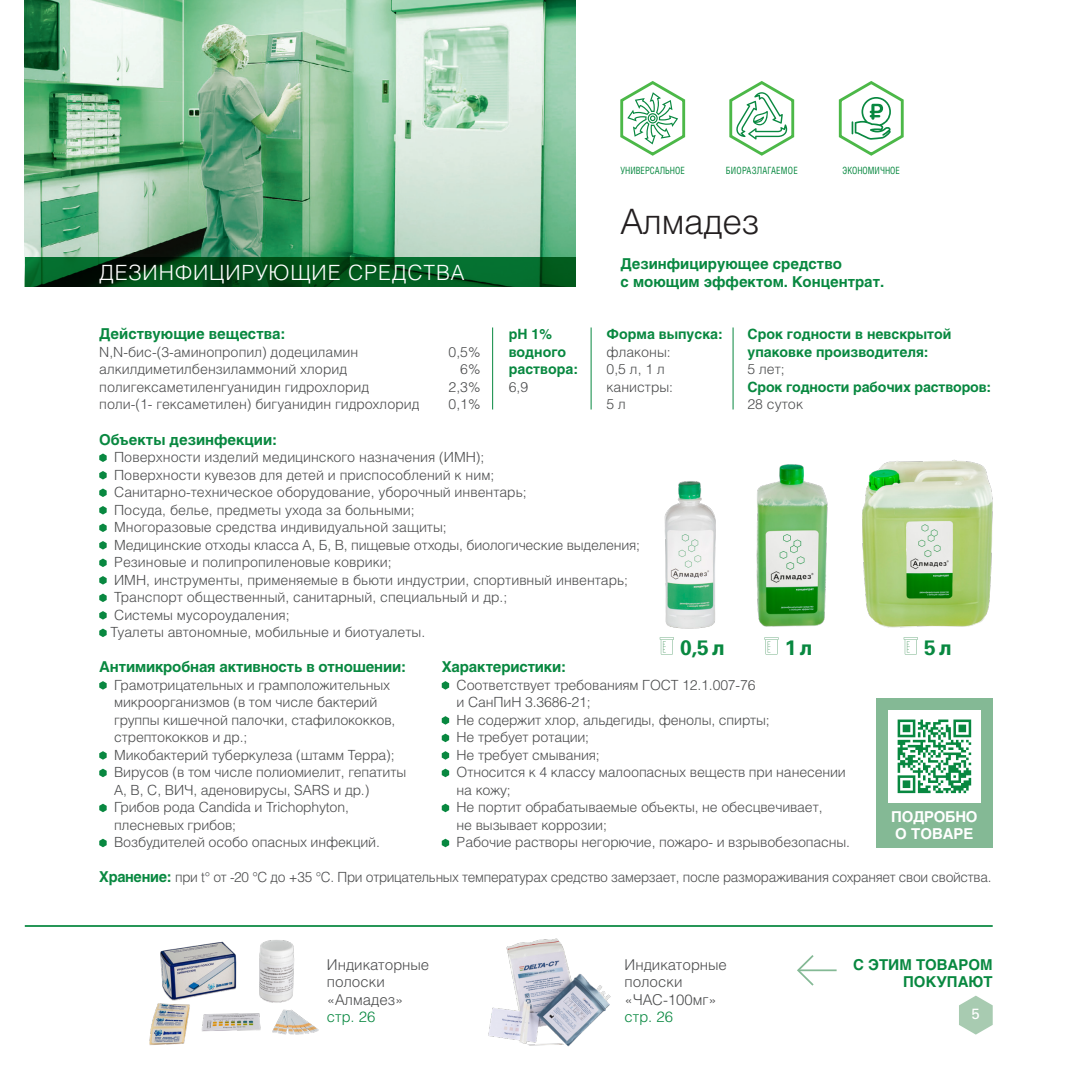
<style>
.page{position:relative;width:1092px;height:1092px;background:#fff}
.page>*{position:absolute;margin:0;border:0;box-sizing:border-box;transform-origin:0 0}
.t1{font:300 35px "Helios";letter-spacing:-.01em;color:#231f20}
.Subtitle{font:300 21px "Helios";letter-spacing:.04em;color:#fff}
.Subtitle-2{font:700 21px "Partner";color:#088840}
.Subtitle-3{font:700 14.88px/17.5px "Helios";color:#088840;text-align:right}
.Text{font:300 14.88px/17.5px "Helios";color:#4b4c4d}
.Subtitle-4{font:700 14.88px/17.5px "Helios";letter-spacing:-.02em;color:#fff}
.Text-2{font:300 14.88px "Helios";color:#088840}
.Subtitle-5{font:14.88px "Partner";color:#fff}
.List{font:300 14px/17.5px "Helios";letter-spacing:-.01em;color:#4b4c4d}
.Table{font:300 14px "Helios";color:#4b4c4d}
.Subtitle-6{font:300 14px "Helios";letter-spacing:-.02em;color:#4b4c4d}
.Subtitle-7{font:700 14px/17.5px "Helios";color:#088840}
.Text-3{font:300 14px "Helios";color:#4b4c4d}
.Subtitle-8{font:9.97px "Helios Cond";color:#088840;scale:.9 1}
.Subtitle-9{font:9.97px "Helios Cond";letter-spacing:.025em;color:#088840;scale:.9 1}
.s1{font-weight:700;font-size:14.88px;color:#088840}
</style>
<div class="page">
<hr style="left:25px;top:925px;width:967px;height:1px;background:#088840">
<svg style="left:99px;top:681px;width:8px;height:8px"></svg>
<svg style="left:99px;top:751px;width:8px;height:8px"></svg>
<svg style="left:99px;top:768px;width:8px;height:9px"></svg>
<svg style="left:99px;top:803px;width:8px;height:9px"></svg>
<svg style="left:99px;top:838px;width:8px;height:9px"></svg>
<svg style="left:441px;top:681px;width:8px;height:8px"></svg>
<svg style="left:441px;top:716px;width:8px;height:8px"></svg>
<svg style="left:441px;top:733px;width:8px;height:9px"></svg>
<svg style="left:441px;top:751px;width:8px;height:8px"></svg>
<svg style="left:441px;top:768px;width:8px;height:9px"></svg>
<svg style="left:441px;top:803px;width:8px;height:9px"></svg>
<svg style="left:441px;top:838px;width:8px;height:9px"></svg>
<hr style="left:492px;top:327px;width:1px;height:82px;background:#088840">
<hr style="left:590px;top:327px;width:1px;height:82px;background:#088840">
<hr style="left:732px;top:327px;width:1px;height:82px;background:#088840">
<img style="left:862px;top:459px;width:131px;height:168px">
<svg style="left:903px;top:637px;width:14px;height:17px"></svg>
<svg style="left:764px;top:637px;width:14px;height:17px"></svg>
<div style="left:876px;top:697px;width:116px;height:150px;background:#84b995"></div>
<div style="left:888px;top:710px;width:92px;height:92px;background:#fff"></div>
<svg style="left:99px;top:453px;width:8px;height:9px"></svg>
<svg style="left:99px;top:471px;width:8px;height:8px"></svg>
<svg style="left:99px;top:488px;width:8px;height:9px"></svg>
<svg style="left:99px;top:506px;width:8px;height:8px"></svg>
<svg style="left:99px;top:523px;width:8px;height:9px"></svg>
<svg style="left:99px;top:541px;width:8px;height:8px"></svg>
<svg style="left:99px;top:558px;width:8px;height:9px"></svg>
<svg style="left:99px;top:576px;width:8px;height:8px"></svg>
<svg style="left:99px;top:593px;width:8px;height:9px"></svg>
<svg style="left:99px;top:611px;width:8px;height:8px"></svg>
<svg style="left:99px;top:628px;width:8px;height:9px"></svg>
<svg style="left:659px;top:637px;width:15px;height:17px"></svg>
<img style="left:756px;top:464px;width:72px;height:163px">
<img style="left:664px;top:481px;width:52px;height:148px">
<img style="left:139px;top:926px;width:186px;height:119px">
<svg style="left:838px;top:81px;width:66px;height:75px"></svg>
<svg style="left:729px;top:81px;width:66px;height:75px"></svg>
<svg style="left:620px;top:81px;width:66px;height:75px"></svg>
<svg style="left:897px;top:719px;width:74px;height:74px"></svg>
<img style="left:488px;top:938px;width:123px;height:109px">
<img style="left:25px;top:0;width:550px;height:257px">
<svg style="left:25px;top:257px;width:550px;height:30px;background:#02501c"></svg>
<svg style="left:959px;top:995px;width:33px;height:39px"></svg>
<svg style="left:797px;top:955px;width:18px;height:31px"></svg>
<hr style="left:799px;top:969px;width:37px;height:2px;background:#84b995">
<p class="Subtitle-8" style="left:620px;top:164px;width:73px">УНИВЕРСАЛЬНОЕ</p>
<p class="Subtitle-9" style="left:725px;top:164px;width:81px">БИОРАЗЛАГАЕМОЕ</p>
<p class="Subtitle-8" style="left:842px;top:164px;width:65px">ЭКОНОМИЧНОЕ</p>
<p class="Subtitle" style="left:99px;top:260px;width:367px">ДЕЗИНФИЦИРУЮЩИЕ СРЕДСТВА</p>
<p class="Subtitle-3" style="left:99px;top:325px;width:188px">Действующие вещества:</p>
<p class="Table" style="left:99px;top:343px;width:260px">N,N-бис-(3-аминопропил) додециламин</p>
<p class="Table" style="left:448px;top:343px;width:33px">0,5%</p>
<p class="Table" style="left:99px;top:361px;width:249px">алкилдиметилбензиламмоний хлорид</p>
<p class="Table" style="left:460px;top:361px;width:22px">6%</p>
<p class="Table" style="left:99px;top:378px;width:271px">полигексаметиленгуанидин гидрохлорид</p>
<p class="Table" style="left:448px;top:378px;width:33px">2,3%</p>
<p class="Table" style="left:99px;top:396px;width:322px">поли-(1- гексаметилен) бигуанидин гидрохлорид</p>
<p class="Table" style="left:448px;top:396px;width:33px">0,1%</p>
<p class="Subtitle-7" style="left:508px;top:326px;width:71px">рН 1% водного раствора:</p>
<p class="Text-3" style="left:508px;top:378px;width:21px">6,9</p>
<p class="t1" style="left:620px;top:201px;width:140px">Алмадез</p>
<p class="Subtitle-3" style="left:620px;top:255px;width:223px">Дезинфицирующее средство</p>
<p class="Subtitle-3" style="left:620px;top:273px;width:265px">с моющим эффектом. Концентрат.</p>
<p class="Subtitle-7" style="left:606px;top:326px;width:118px">Форма выпуска:</p>
<p class="Table" style="left:606px;top:343px;width:66px">флаконы:</p>
<p class="Table" style="left:606px;top:361px;width:60px">0,5 л, 1 л</p>
<p class="Table" style="left:606px;top:378px;width:68px">канистры:</p>
<p class="Table" style="left:606px;top:396px;width:21px">5 л</p>
<p class="Subtitle-7" style="left:747px;top:326px;width:205px">Срок годности в невскрытой упаковке производителя:</p>
<p class="Table" style="left:747px;top:361px;width:39px">5 лет;</p>
<p class="Subtitle-7" style="left:747px;top:378px;width:245px">Срок годности рабочих растворов:</p>
<p class="Table" style="left:747px;top:396px;width:57px">28 суток</p>
<p class="Subtitle-3" style="left:99px;top:430px;width:179px">Объекты дезинфекции:</p>
<p class="List" style="left:114px;top:448px;width:372px">Поверхности изделий медицинского назначения (ИМН);</p>
<p class="List" style="left:114px;top:465px;width:381px">Поверхности кувезов для детей и приспособлений к ним;</p>
<p class="List" style="left:114px;top:483px;width:414px">Санитарно-техническое оборудование, уборочный инвентарь;</p>
<p class="List" style="left:114px;top:500px;width:302px">Посуда, белье, предметы ухода за больными;</p>
<p class="List" style="left:114px;top:518px;width:334px">Многоразовые средства индивидуальной защиты;</p>
<p class="List" style="left:114px;top:535px;width:527px">Медицинские отходы класса А, Б, В, пищевые отходы, биологические выделения;</p>
<p class="List" style="left:114px;top:553px;width:279px">Резиновые и полипропиленовые коврики;</p>
<p class="List" style="left:114px;top:570px;width:515px">ИМН, инструменты, применяемые в бьюти индустрии, спортивный инвентарь;</p>
<p class="List" style="left:114px;top:588px;width:394px">Транспорт общественный, санитарный, специальный и др. ;</p>
<p class="List" style="left:114px;top:605px;width:177px">Системы мусороудаления;</p>
<p class="List" style="left:111px;top:623px;width:313px">Туалеты автономные, мобильные и биотуалеты.</p>
<p class="Subtitle-2" style="left:680px;top:635px;width:46px">0,5 л</p>
<p class="Subtitle-2" style="left:784px;top:635px;width:29px">1 л</p>
<p class="Subtitle-2" style="left:924px;top:635px;width:29px">5 л</p>
<p class="Subtitle-3" style="left:99px;top:658px;width:308px">Антимикробная активность в отношении:</p>
<p class="List" style="left:114px;top:675px;width:283px">Грамотрицательных и грамположительных микроорганизмов (в том числе бактерий группы кишечной палочки, стафилококков, стрептококков и др. ;</p>
<p class="List" style="left:114px;top:745px;width:282px">Микобактерий туберкулеза (штамм Терра);</p>
<p class="List" style="left:114px;top:763px;width:293px">Вирусов (в том числе полиомиелит, гепатиты<br>А, В, С, ВИЧ, аденовирусы, SARS и др. )</p>
<p class="List" style="left:114px;top:798px;width:236px">Грибов рода Candida и Trichophyton, плесневых грибов;</p>
<p class="List" style="left:114px;top:833px;width:264px">Возбудителей особо опасных инфекций.</p>
<p class="Subtitle-3" style="left:441px;top:658px;width:126px">Характеристики:</p>
<p class="List" style="left:456px;top:675px;width:300px">Соответствует требованиям ГОСТ 12. 1. 007-76 и СанПиН 3.3686-21;</p>
<p class="List" style="left:456px;top:710px;width:314px">Не содержит хлор, альдегиды, фенолы, спирты;</p>
<p class="List" style="left:456px;top:728px;width:134px">Не требует ротации;</p>
<p class="List" style="left:456px;top:745px;width:145px">Не требует смывания;</p>
<p class="List" style="left:456px;top:763px;width:390px">Относится к 4 классу малоопасных веществ при нанесении на кожу;</p>
<p class="List" style="left:456px;top:798px;width:367px">Не портит обрабатываемые объекты, не обесцвечивает, не вызывает коррозии;</p>
<p class="List" style="left:456px;top:833px;width:392px">Рабочие растворы негорючие, пожаро- и взрывобезопасны.</p>
<p class="Subtitle-6" style="left:99px;top:868px;width:890px"><span class="s1">Хранение:</span> при t° от -20 °С до +35 °С. При отрицательных температурах средство замерзает, после размораживания сохраняет свои свойства.</p>
<p class="Subtitle-4" style="left:891px;top:807px;width:88px">ПОДРОБНО<br>О ТОВАРЕ</p>
<p class="Text" style="left:327px;top:955px;width:104px">Индикаторные полоски «Алмадез»</p>
<p class="Text-2" style="left:327px;top:1008px;width:50px">стр. 26</p>
<p class="Text" style="left:624px;top:955px;width:104px">Индикаторные полоски «ЧАС-100мг»</p>
<p class="Text-2" style="left:624px;top:1008px;width:50px">стр. 26</p>
<p class="Subtitle-3" style="left:853px;top:955px;width:141px">С ЭТИМ ТОВАРОМ<br>ПОКУПАЮТ</p>
<p class="Subtitle-5" style="left:971px;top:1004px;width:10px">5</p>
</div>
